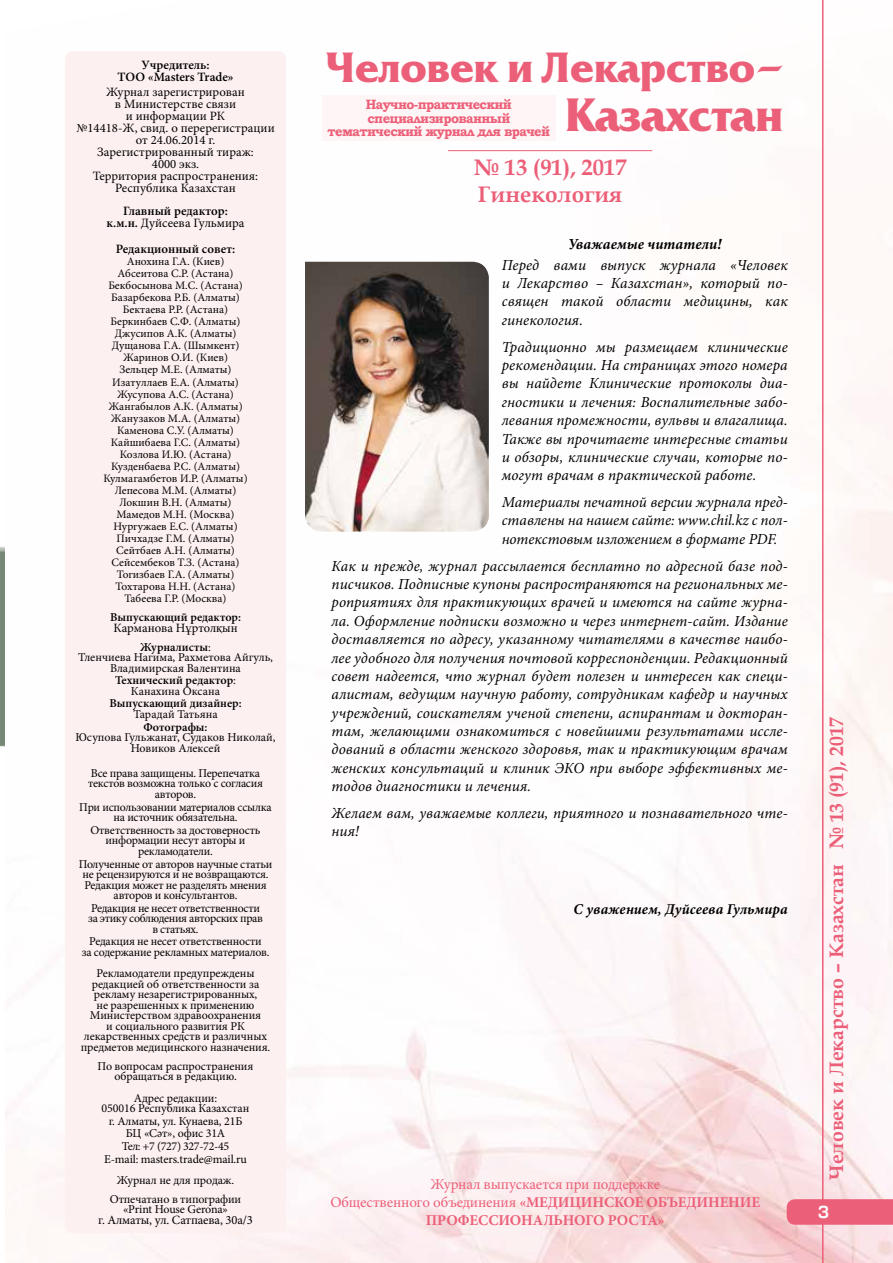
<style>
.page{position:relative;width:893px;height:1263px;background:#fff}
.page>*{position:absolute;margin:0;border:0;box-sizing:border-box;transform-origin:0 0}
.t1{font:700 46.5px "Friz Quadrata C";color:#ec5f78}
.t2{font:700 42px "Friz Quadrata C";color:#ec5f78}
.t3{font:700 22.5px/27px "Book Antiqua";color:#ec5f78}
.t4{font:700 19.5px "Book Antiqua";color:#ec5f78}
.t5{font:16.5px "Europe Demi";color:#fff}
.t6{font:italic 15.3px/18.3px "Minion Pro";letter-spacing:.005em;color:#000;text-align:justify}
.t7{font:italic 700 15.3px "Minion Pro";letter-spacing:.005em;color:#000}
.t8{font:15px/18px "Minion Pro";letter-spacing:-.01em;color:#ec5f78;text-align:center}
.t9{font:italic 700 15px "Minion Pro";letter-spacing:.01em;color:#000}
.t10{font:700 13.5px/13.5px "Bookman Old Style";letter-spacing:-.05em;color:#ec5f78;text-align:center;scale:.96 1}
.t11{font:12.75px/12px "Minion Pro";color:#000;text-align:center}
.t12{font:600 12.75px/12.6px "Minion Pro";color:#000;text-align:center}
.t13{font:12.6px "Minion Pro";letter-spacing:-.01em;color:#000}
.t14{font:12px/10.5px "Minion Pro";letter-spacing:-.01em;color:#000;text-align:center}
.t15{font:600 12px/10.5px "Minion Pro";color:#000;text-align:center}
.t16{font:12px/10.5px "Minion Pro";letter-spacing:-.03em;color:#000;text-align:center}
.t17{font:11.4px/12px "Minion Pro";color:#000;text-align:center}
.s1{font-weight:400}
.s2{font-family:"Times New Roman"}
.s3{font-weight:600}
.s4{font-weight:700}
</style>
<div class="page">
<img style="left:4px;top:0;width:889px;height:1263px">
<hr style="left:822px;top:0;width:1px;height:1263px;background:#ec5f78">
<svg style="left:787px;top:1199px;width:106px;height:26px;background:#ec627a"></svg>
<hr style="left:448px;top:150px;width:204px;height:1px;background:#ec5f78">
<div style="left:322px;top:95px;width:234px;height:46px;background:#fef6f6"></div>
<div style="left:65px;top:51px;width:221px;height:1182px;background:#fdf0f1;border-radius:9px"></div>
<img style="left:305px;top:262px;width:184px;height:269px">
<p class="t12" style="left:117px;top:58px;width:118px">Учредитель:<br>ТОО «Masters Trade»</p>
<p class="t11" style="left:76px;top:86px;width:200px">Журнал зарегистрирован<br>в Министерстве связи<br>и информации РК<br>№14418-Ж, свид. о перерегистрации от 24.06.2014 г.<br>Зарегистрированный тираж:<br>4000 экз.<br>Территория распространения:<br>Республика Казахстан</p>
<p class="t12" style="left:107px;top:205px;width:139px;line-height:12px">Главный редактор: к.м.н. <span class="s1">Дуйсеева Гульмира</span></p>
<p class="t12" style="left:116px;top:243px;width:121px">Редакционный совет:</p>
<p class="t17" style="left:103px;top:256px;width:146px">Анохина Г.А. (Киев)<br>Абсеитова С.Р. (Астана)<br>Бекбосынова М.С. (Астана)<br>Базарбекова Р.Б. (Алматы)<br>Бектаева Р.Р. (Астана)<br>Беркинбаев С.Ф. (Алматы)<br>Джусипов А.К. (Алматы)<br>Дущанова Г.А. (Шымкент)<br>Жаринов О.И. (Киев)<br>Зельцер М.Е. (Алматы)<br>Изатуллаев Е.А. (Алматы)<br>Жусупова А.С. (Астана)<br>Жангабылов А.К. (Алматы)<br>Жанузаков М.А. (Алматы)<br>Каменова С.У. (Алматы)<br>Кайшибаева Г.С. (Алматы)<br>Козлова И.Ю. (Астана)<br>Кузденбаева Р.С. (Алматы)<br>Кулмагамбетов И.Р. (Алматы)<br>Лепесова М.М. (Алматы)<br>Локшин В.Н. (Алматы)<br>Мамедов М.Н. (Москва)<br>Нургужаев Е.С. (Алматы)<br>Пичхадзе Г.М. (Алматы)<br>Сейтбаев А.Н. (Алматы)<br>Сейсембеков Т.З. (Астана)<br>Тогизбаев Г.А. (Алматы)<br>Тохтарова Н.Н. (Астана)<br>Табеева Г.Р. (Москва)</p>
<p class="t15" style="left:110px;top:612px;width:132px">Выпускающий редактор:</p>
<p class="t11" style="left:113px;top:621px;width:126px">Карманова Н<span class="s2">ұ</span>ртол<span class="s2">қ</span>ын</p>
<p class="t14" style="left:78px;top:641px;width:196px"><span class="s3">Журналисты</span>:<br>Тленчиева Нагима, Рахметова Айгуль,<br>Владимирская Валентина</p>
<p class="t15" style="left:115px;top:675px;width:122px">Технический редактор<span class="s1">:<br>Канахина Оксана</span></p>
<p class="t15" style="left:109px;top:698px;width:134px">Выпускающий дизайнер:</p>
<p class="t14" style="left:133px;top:709px;width:86px">Тарадай Татьяна</p>
<p class="t15" style="left:144px;top:721px;width:66px">Фотографы:</p>
<p class="t14" style="left:75px;top:732px;width:202px">Юсупова Гульжанат, Судаков Николай,<br>Новиков Алексей</p>
<p class="t14" style="left:88px;top:768px;width:177px">Все права защищены. Перепечатка текстов возможна только с согласия авторов.</p>
<p class="t14" style="left:79px;top:802px;width:194px">При использовании материалов ссылка на источник обязательна.</p>
<p class="t14" style="left:91px;top:825px;width:171px">Ответственность за достоверность информации несут авторы и рекламодатели.</p>
<p class="t14" style="left:79px;top:858px;width:195px">Полученные от авторов научные статьи не рецензируются и не возвращаются.<br>Редакция может не разделять мнения авторов и консультантов.</p>
<p class="t16" style="left:88px;top:903px;width:176px">Редакция не несет ответственности за этику соблюдения авторских прав в статьях.</p>
<p class="t14" style="left:82px;top:936px;width:189px">Редакция не несет ответственности<br>за содержание рекламных материалов.</p>
<p class="t14" style="left:81px;top:968px;width:191px">Рекламодатели предупреждены редакцией об ответственности за рекламу незарегистрированных,<br>не разрешенных к применению<br>Министерством здравоохранения<br>и социального развития РК лекарственных средств и различных предметов медицинского назначения.</p>
<p class="t14" style="left:98px;top:1061px;width:157px">По вопросам распространения обращаться в редакцию.</p>
<p class="t14" style="left:102px;top:1092px;width:149px">Адрес редакции:<br>050016 Республика Казахстан</p>
<p class="t14" style="left:104px;top:1115px;width:144px;line-height:12.6px">г. Алматы, ул. Кунаева, 21Б<br>БЦ «Сәт», офис 31А<br>Тел: +7 (727) 327-72-45<br>E-mail: masters.trade@mail.ru</p>
<p class="t14" style="left:110px;top:1170px;width:133px;line-height:19px">Журнал не для продаж.<br>Отпечатано в типографии</p>
<p class="t14" style="left:123px;top:1204px;width:106px">«Print House Gerona»</p>
<p class="t13" style="left:98px;top:1211px;width:156px">г. Алматы, ул. Сатпаева, 30а/3</p>
<h2 class="t2" style="left:326px;top:43px;width:460px">Человек и Лекарство–</h2>
<p class="t10" style="left:328px;top:98px;width:233px">Научно-практический специализированный тематический журнал для врачей</p>
<h1 class="t1" style="left:565px;top:88px;width:220px">Казахстан</h1>
<h3 class="t3" style="left:474px;top:154px;width:154px">№ 13 (91), 2017<br>Гинекология</h3>
<p class="t7" style="left:568px;top:233px;width:155px">Уважаемые читатели!</p>
<p class="t6" style="left:502px;top:256px;width:287px">Перед вами выпуск журнала «Человек и Лекарство – Казахстан», который по&shy;священ такой области медицины, как гинекология.</p>
<p class="t6" style="left:502px;top:338px;width:287px">Традиционно мы размещаем клинические рекомендации. На страницах этого номера вы найдете Клинические протоколы диа&shy;гностики и лечения: Воспалительные забо&shy;левания промежности, вульвы и влагалища.<br>Также вы прочитаете интересные статьи и обзоры, клинические случаи, которые по&shy;могут врачам в практической работе.</p>
<p class="t6" style="left:502px;top:493px;width:287px">Материалы печатной версии журнала пред&shy;ставлены на нашем сайте: www.chil.kz с пол&shy;нотекстовым изложением в формате PDF.</p>
<p class="t6" style="left:332px;top:557px;width:458px">Как и прежде, журнал рассылается бесплатно по адресной базе под&shy;писчиков. Подписные купоны распространяются на региональных ме&shy;роприятиях для практикующих врачей и имеются на сайте журна&shy;ла. Оформление подписки возможно и через интернет-сайт. Издание доставляется по адресу, указанному читателями в качестве наибо&shy;лее удобного для получения почтовой корреспонденции. Редакционный совет надеется, что журнал будет полезен и интересен как специ&shy;алистам, ведущим научную работу, сотрудникам кафедр и научных учреждений, соискателям ученой степени, аспирантам и докторан&shy;там, желающими ознакомиться с новейшими результатами иссле&shy;дований в области женского здоровья, так и практикующим врачам женских консультаций и клиник ЭКО при выборе эффективных ме&shy;тодов диагностики и лечения.</p>
<p class="t6" style="left:332px;top:804px;width:458px">Желаем вам, уважаемые коллеги, приятного и познавательного чте&shy;ния!</p>
<p class="t9" style="left:573px;top:899px;width:216px">С уважением, Дуйсеева Гульмира</p>
<p class="t8" style="left:330px;top:1175px;width:431px">Журнал выпускается при поддержке<br>Общественного объединения <span class="s4">«МЕДИЦИНСКОЕ ОБЪЕДИНЕНИЕ<br>ПРОФЕССИОНАЛЬНОГО РОСТА»</span></p>
<p class="t4" style="left:823px;top:1180px;width:464px;rotate:-90deg">Человек и Лекарство – Казахстан № 13 (91), 2017</p>
<p class="t5" style="left:818px;top:1202px;width:13px">3</p>
</div>
